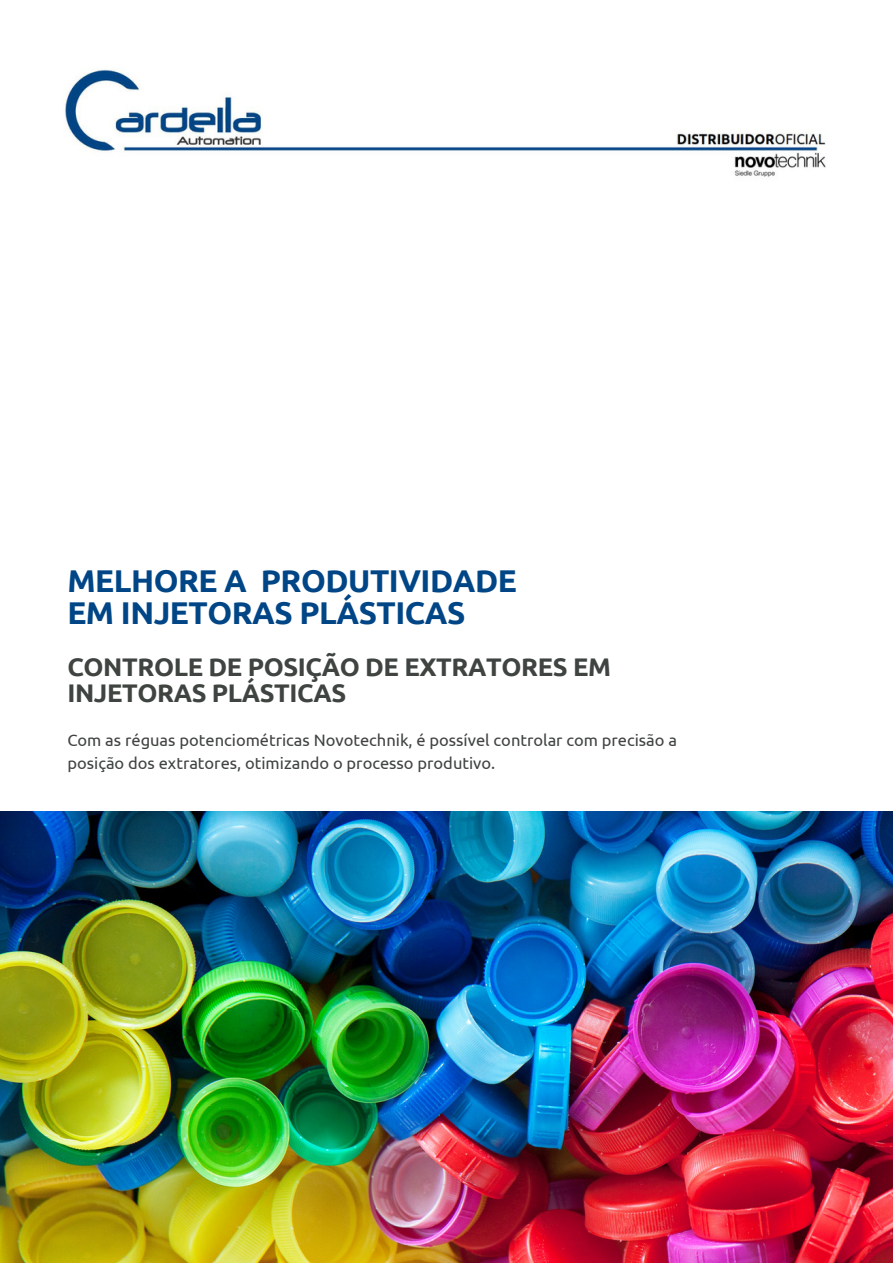
<style>
.page{position:relative;width:893px;height:1264px;background:#fff}
.page>*{position:absolute;margin:0;border:0;box-sizing:border-box;transform-origin:0 0}
.t1{font:700 31.5px/32.5px "Ubuntu";letter-spacing:-.015em;color:#004586}
.t2{font:700 25.5px/25.8px "Ubuntu";letter-spacing:-.015em;color:#3f4440}
.t3{font:16.5px/22.5px "Ubuntu";color:#3f4440}
</style>
<div class="page">
<img style="left:0;top:811px;width:892px;height:451px">
<img style="left:65px;top:69px;width:761px;height:108px">
<p class="t1" style="left:67px;top:564px;width:451px">MELHORE A PRODUTIVIDADE<br>EM INJETORAS PLÁSTICAS</p>
<p class="t2" style="left:67px;top:653px;width:545px">CONTROLE DE POSIÇÃO DE EXTRATORES EM<br>INJETORAS PLÁSTICAS</p>
<p class="t3" style="left:67px;top:728px;width:611px">Com as réguas potenciométricas Novotechnik, é possível controlar com precisão a posição dos extratores, otimizando o processo produtivo.</p>
</div>
